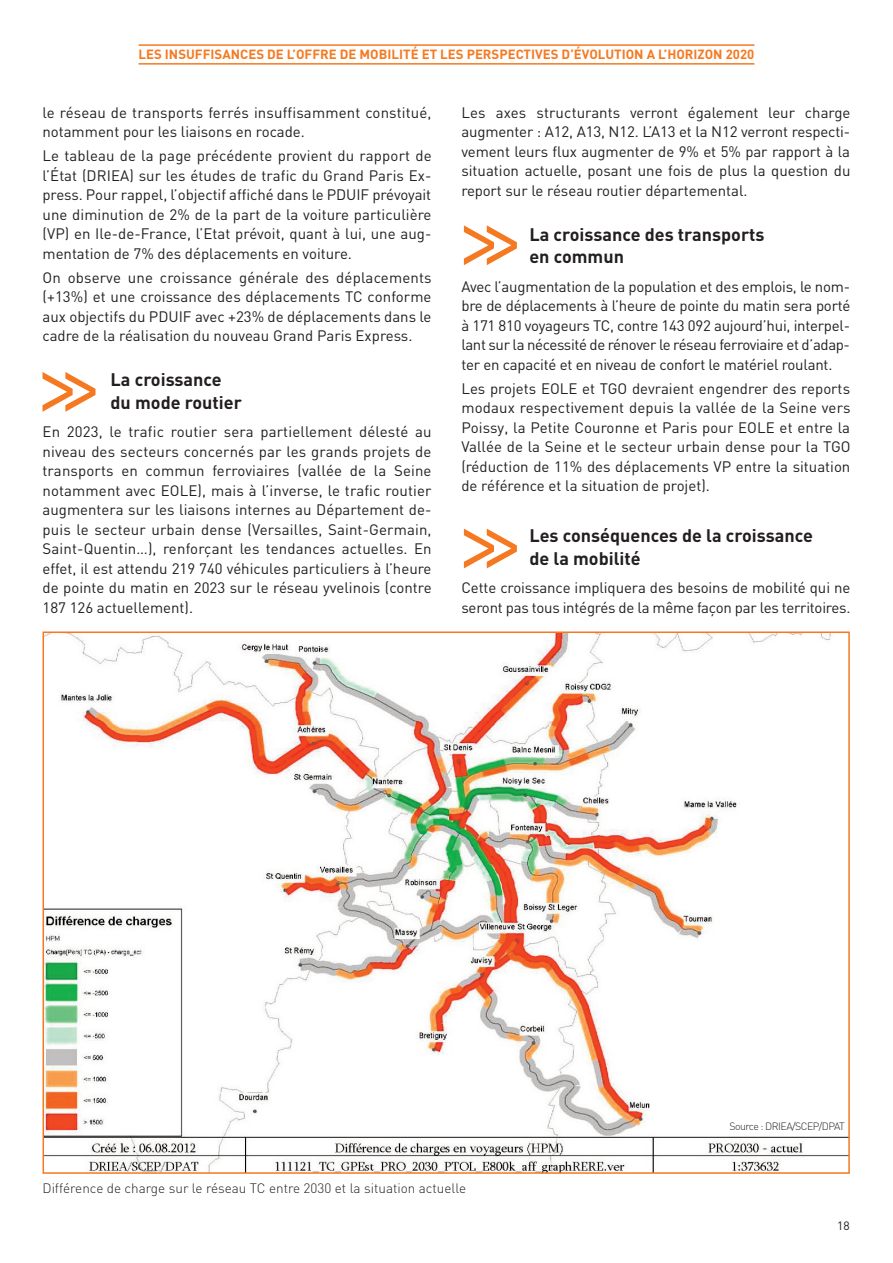
<style>
.page{position:relative;width:893px;height:1263px;background:#fff}
.page>*{position:absolute;margin:0;border:0;box-sizing:border-box;transform-origin:0 0}
.t1{font:700 18px/22.5px "DIN";color:#231f20}
.t2{font:15px/19.5px "DIN";color:#231f20;text-align:justify}
.t3{font:300 13.5px "DIN";color:#231f20}
.t4{font:700 13.2px "DIN";color:#f47921}
.t5{font:12px "DIN";color:#231f20}
.t6{font:300 10.5px "DIN";letter-spacing:-.05em;color:#231f20}
</style>
<div class="page">
<hr style="left:139px;top:44px;width:615px;height:2px;background:#f47921">
<hr style="left:139px;top:63px;width:615px;height:2px;background:#f47921">
<svg style="left:464px;top:529px;width:53px;height:39px"></svg>
<svg style="left:43px;top:372px;width:52px;height:40px"></svg>
<svg style="left:464px;top:225px;width:53px;height:40px"></svg>
<img style="left:46px;top:634px;width:801px;height:537px">
<p class="t4" style="left:139px;top:47px;width:617px">LES INSUFFISANCES DE L’OFFRE DE MOBILITÉ ET LES PERSPECTIVES D’ÉVOLUTION A L’HORIZON 2020</p>
<p class="t2" style="left:43px;top:103px;width:391px">le réseau de transports ferrés insuffisamment constitué, notamment pour les liaisons en rocade.</p>
<p class="t2" style="left:43px;top:146px;width:391px">Le tableau de la page précédente provient du rapport de l’État (DRIEA) sur les études de trafic du Grand Paris Ex&shy;press. Pour rappel, l’objectif affiché dans le PDUIF prévoyait une diminution de 2% de la part de la voiture particulière (VP) en Ile-de-France, l’Etat prévoit, quant à lui, une aug&shy;mentation de 7% des déplacements en voiture.</p>
<p class="t2" style="left:43px;top:268px;width:391px">On observe une croissance générale des déplacements (+13%) et une croissance des déplacements TC conforme aux objectifs du PDUIF avec +23% de déplacements dans le cadre de la réalisation du nouveau Grand Paris Express.</p>
<p class="t1" style="left:111px;top:369px;width:133px">La croissance du mode routier</p>
<p class="t2" style="left:43px;top:422px;width:391px">En 2023, le trafic routier sera partiellement délesté au niveau des secteurs concernés par les grands projets de transports en commun ferroviaires (vallée de la Seine notamment avec EOLE), mais à l’inverse, le trafic routier augmentera sur les liaisons internes au Département de&shy;puis le secteur urbain dense (Versailles, Saint-Germain, Saint-Quentin…), renforçant les tendances actuelles. En effet, il est attendu 219 740 véhicules particuliers à l’heure de pointe du matin en 2023 sur le réseau yvelinois (contre 187 126 actuellement).</p>
<p class="t2" style="left:461px;top:103px;width:391px">Les axes structurants verront également leur charge augmenter : A12, A13, N12. L’A13 et la N12 verront respecti&shy;vement leurs flux augmenter de 9% et 5% par rapport à la situation actuelle, posant une fois de plus la question du report sur le réseau routier départemental.</p>
<p class="t1" style="left:529px;top:223px;width:237px">La croissance des transports en commun</p>
<p class="t2" style="left:461px;top:277px;width:391px">Avec l’augmentation de la population et des emplois, le nom&shy;bre de déplacements à l’heure de pointe du matin sera porté à 171 810 voyageurs TC, contre 143 092 aujourd’hui, interpel&shy;lant sur la nécessité de rénover le réseau ferroviaire et d’adap&shy;ter en capacité et en niveau de confort le matériel roulant.</p>
<p class="t2" style="left:461px;top:379px;width:391px">Les projets EOLE et TGO devraient engendrer des reports modaux respectivement depuis la vallée de la Seine vers Poissy, la Petite Couronne et Paris pour EOLE et entre la Vallée de la Seine et le secteur urbain dense pour la TGO (réduction de 11% des déplacements VP entre la situation de référence et la situation de projet).</p>
<p class="t1" style="left:529px;top:525px;width:285px">Les conséquences de la croissance de la mobilité</p>
<p class="t2" style="left:461px;top:578px;width:391px">Cette croissance impliquera des besoins de mobilité qui ne seront pas tous intégrés de la même façon par les territoires.</p>
<p class="t6" style="left:730px;top:1120px;width:117px">Source : DRIEA/SCEP/DPAT</p>
<p class="t3" style="left:43px;top:1181px;width:425px">Différence de charge sur le réseau TC entre 2030 et la situation actuelle</p>
<p class="t5" style="left:837px;top:1218px;width:14px">18</p>
</div>
